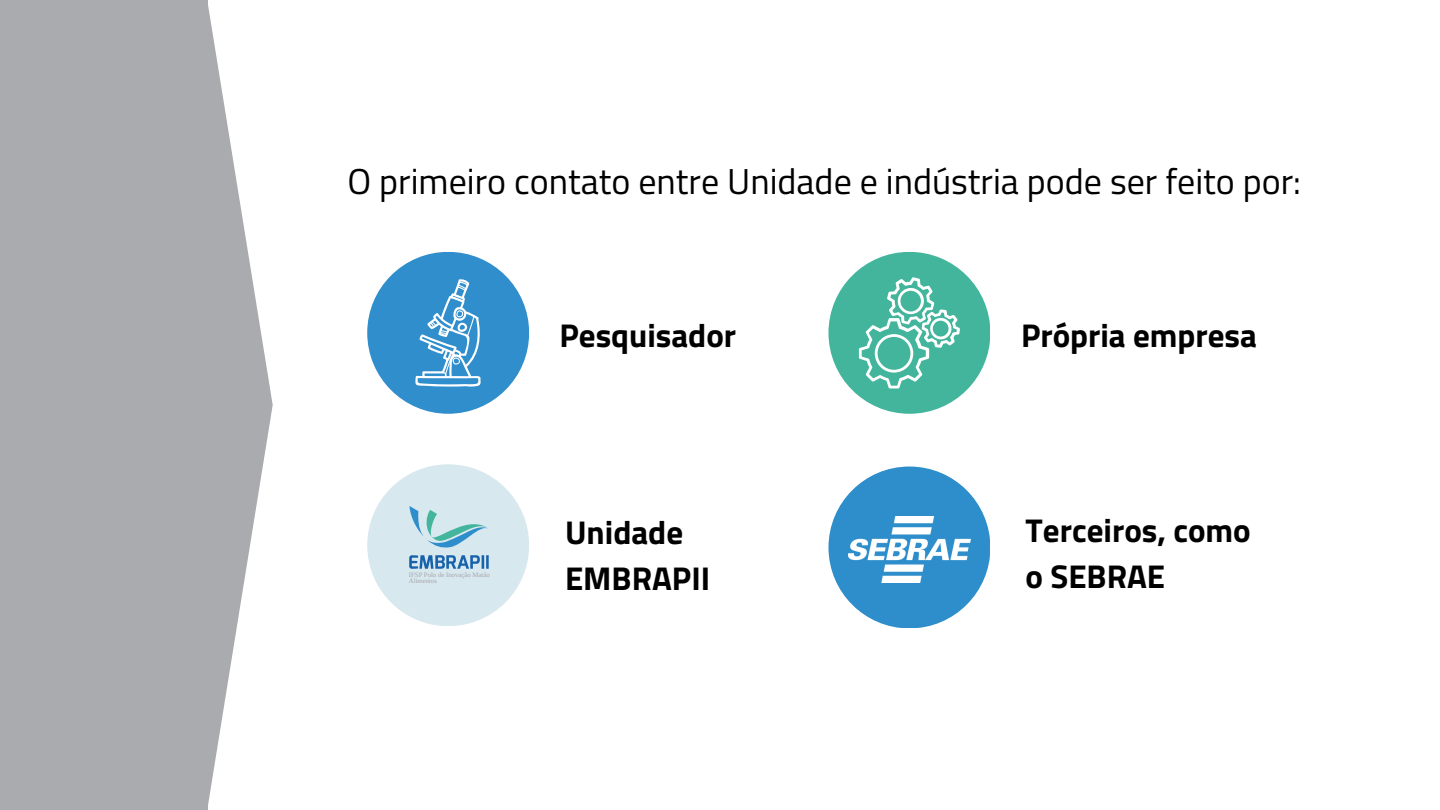
<style>
.page{position:relative;width:1440px;height:810px;background:#fff}
.page>*{position:absolute;margin:0;border:0;box-sizing:border-box;transform-origin:0 0}
.t1{font:36px "Titillium Web";color:#000}
.t2{font:700 33px/46.2px "Titillium Web";color:#000}
.t3{font:6.8px/6.5px "Liberation Serif";color:#a5a7aa}
</style>
<div class="page">
<div style="left:0;top:0;width:208px;height:810px;background:#aaabae"></div>
<svg style="left:208px;top:5px;width:65px;height:800px;fill:#aaabae"></svg>
<div style="left:367px;top:252px;width:162px;height:162px;background:#308ecd;border-radius:50%"></div>
<svg style="left:415px;top:279px;width:66px;height:108px"></svg>
<div style="left:367px;top:464px;width:162px;height:162px;background:#d8e8ef;border-radius:50%"></div>
<svg style="left:409px;top:506px;width:79px;height:42px"></svg>
<svg style="left:409px;top:555px;width:75px;height:14px"></svg>
<hr style="left:486px;top:555px;width:3px;height:14px;background:#1862ab">
<div style="left:828px;top:252px;width:162px;height:162px;background:#43b59c;border-radius:50%"></div>
<svg style="left:859px;top:277px;width:101px;height:111px"></svg>
<div style="left:828px;top:467px;width:162px;height:161px;background:#2e8ecb;border-radius:50%"></div>
<img style="left:848px;top:517px;width:122px;height:66px">
<p class="t1" style="left:348px;top:153px;width:955px">O primeiro contato entre Unidade e indústria pode ser feito por:</p>
<p class="t3" style="left:409px;top:571px;width:82px">IFSP Polo de Inovação Matão<br>Alimentos</p>
<p class="t2" style="left:559px;top:312px;width:178px">Pesquisador</p>
<h1 class="t2" style="left:565px;top:509px;width:147px">Unidade<br>EMBRAPII</h1>
<p class="t2" style="left:1021px;top:312px;width:237px">Própria empresa</p>
<h1 class="t2" style="left:1026px;top:506px;width:227px">Terceiros, como o SEBRAE</h1>
</div>
